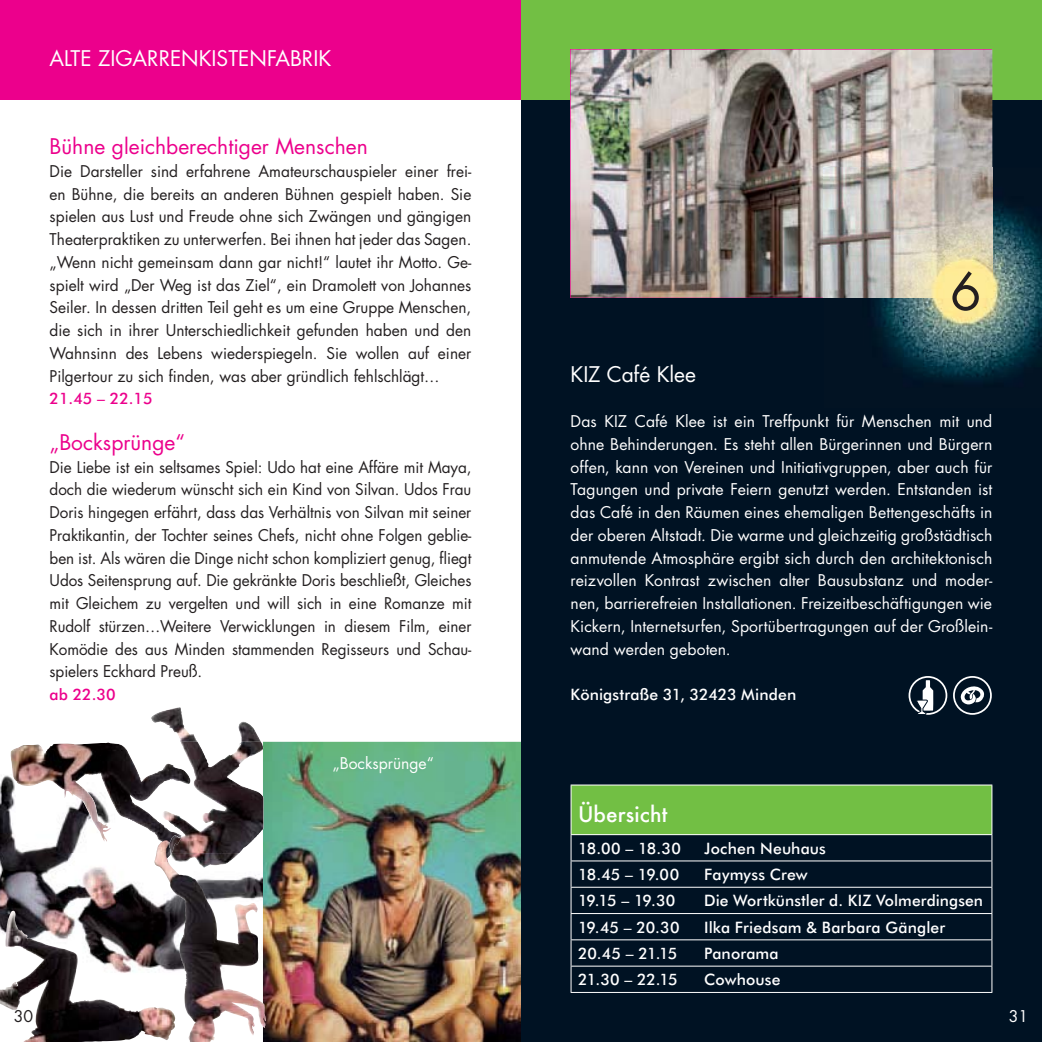
<style>
.page{position:relative;width:1042px;height:1042px;background:#fff}
.page>*{position:absolute;margin:0;border:0;box-sizing:border-box;transform-origin:0 0}
.t1{font:50.75px "Futura";color:#231f20}
.t2{font:21px "Futura";color:#ec008c}
.t3{font:21px "Futura";color:#fff}
.t4{font:500 21px "Futura";letter-spacing:.005em;color:#fff}
.t5{font:15.75px/22.8px "Futura";color:#231f20;text-align:justify}
.t6{font:15.75px/22.8px "Futura";letter-spacing:.005em;color:#fff;text-align:justify}
.t7{font:500 15.75px "Futura BT";letter-spacing:.005em;color:#fff}
.t8{font:500 15.75px "Futura BT";color:#ec008c}
</style>
<div class="page">
<svg style="left:10px;top:742px;width:151px;height:32px"></svg>
<img style="left:0;top:774px;width:75px;height:137px">
<img style="left:115px;top:883px;width:39px;height:28px">
<img style="left:68px;top:853px;width:47px;height:58px">
<img style="left:66px;top:773px;width:95px;height:78px">
<div style="left:0;top:0;width:521px;height:99px;background:#ec008c"></div>
<div style="left:521px;top:0;width:521px;height:1042px;background:#001223"></div>
<div style="left:521px;top:0;width:521px;height:99px;background:#72bf44"></div>
<img style="left:570px;top:50px;width:422px;height:248px">
<img style="left:875px;top:204px;width:167px;height:178px">
<img style="left:992px;top:167px;width:1px;height:131px">
<img style="left:823px;top:167px;width:169px;height:131px">
<div style="left:571px;top:785px;width:421px;height:49px;background:#72bf44"></div>
<hr style="left:570px;top:784px;width:422px;height:1px;background:#fff">
<hr style="left:570px;top:785px;width:1px;height:49px;background:#fff">
<hr style="left:991px;top:785px;width:1px;height:49px;background:#fff">
<hr style="left:570px;top:834px;width:422px;height:1px;background:#fff">
<hr style="left:570px;top:860px;width:422px;height:1px;background:#fff">
<hr style="left:570px;top:887px;width:422px;height:1px;background:#fff">
<hr style="left:570px;top:913px;width:422px;height:1px;background:#fff">
<hr style="left:570px;top:939px;width:422px;height:1px;background:#fff">
<hr style="left:570px;top:965px;width:422px;height:1px;background:#fff">
<svg style="left:570px;top:835px;width:1px;height:157px"></svg>
<svg style="left:991px;top:835px;width:1px;height:157px"></svg>
<hr style="left:570px;top:992px;width:422px;height:1px;background:#fff">
<img style="left:263px;top:742px;width:258px;height:300px">
<img style="left:151px;top:710px;width:110px;height:32px">
<img style="left:161px;top:742px;width:102px;height:98px">
<img style="left:169px;top:835px;width:12px;height:5px">
<img style="left:263px;top:746px;width:1px;height:83px">
<img style="left:0;top:911px;width:154px;height:131px">
<img style="left:154px;top:840px;width:112px;height:202px">
<svg style="left:909px;top:677px;width:37px;height:37px"></svg>
<div style="left:908px;top:676px;width:39px;height:39px;border:2px solid #fff;border-radius:50%"></div>
<svg style="left:915px;top:680px;width:18px;height:35px"></svg>
<svg style="left:954px;top:677px;width:37px;height:37px"></svg>
<div style="left:953px;top:676px;width:39px;height:39px;border:2px solid #fff;border-radius:50%"></div>
<svg style="left:960px;top:685px;width:27px;height:19px"></svg>
<h2 class="t3" style="left:50px;top:49px;width:283px">ALTE ZIGARRENKISTENFABRIK</h2>
<h2 class="t2" style="left:50px;top:137px;width:320px">Bühne gleichberechtiger Menschen</h2>
<p class="t5" style="left:50px;top:161px;width:423px">Die Darsteller sind erfahrene Amateurschauspieler einer frei&shy;en Bühne, die bereits an anderen Bühnen gespielt haben. Sie spielen aus Lust und Freude ohne sich Zwängen und gängigen Theaterpraktiken zu unterwerfen. Bei ihnen hat jeder das Sagen. „Wenn nicht gemeinsam dann gar nicht!“ lautet ihr Motto. Ge&shy;spielt wird „Der Weg ist das Ziel“, ein Dramolett von Johannes Seiler. In dessen dritten Teil geht es um eine Gruppe Menschen, die sich in ihrer Unterschiedlichkeit gefunden haben und den Wahnsinn des Lebens wiederspiegeln. Sie wollen auf einer Pilgertour zu sich finden, was aber gründlich fehlschlägt…</p>
<p class="t8" style="left:50px;top:392px;width:105px">21.45 – 22.15</p>
<h2 class="t2" style="left:50px;top:432px;width:137px">„Bocksprünge“</h2>
<p class="t5" style="left:50px;top:457px;width:423px">Die Liebe ist ein seltsames Spiel: Udo hat eine Affäre mit Maya, doch die wiederum wünscht sich ein Kind von Silvan. Udos Frau Doris hingegen erfährt, dass das Verhältnis von Silvan mit seiner Praktikantin, der Tochter seines Chefs, nicht ohne Folgen geblie&shy;ben ist. Als wären die Dinge nicht schon kompliziert genug, fliegt Udos Seitensprung auf. Die gekränkte Doris beschließt, Gleiches mit Gleichem zu vergelten und will sich in eine Romanze mit Rudolf stürzen…Weitere Verwicklungen in diesem Film, einer Komödie des aus Minden stammenden Regisseurs und Schau&shy;spielers Eckhard Preuß.</p>
<p class="t8" style="left:50px;top:688px;width:67px">ab 22.30</p>
<p class="t6" style="left:332px;top:753px;width:103px">„Bocksprünge“</p>
<h1 class="t1" style="left:950px;top:268px;width:33px">6</h1>
<h2 class="t3" style="left:570px;top:364px;width:127px">KIZ Café Klee</h2>
<p class="t6" style="left:570px;top:411px;width:423px">Das KIZ Café Klee ist ein Treffpunkt für Menschen mit und ohne Behinderungen. Es steht allen Bürgerinnen und Bürgern offen, kann von Vereinen und Initiativgruppen, aber auch für Tagungen und private Feiern genutzt werden. Entstanden ist das Café in den Räumen eines ehemaligen Bettengeschäfts in der oberen Altstadt. Die warme und gleichzeitig großstädtisch anmutende Atmosphäre ergibt sich durch den architektonisch reizvollen Kontrast zwischen alter Bausubstanz und moder&shy;nen, barrierefreien Installationen. Freizeitbeschäftigungen wie Kickern, Internetsurfen, Sportübertragungen auf der Großlein&shy;wand werden geboten.</p>
<p class="t7" style="left:570px;top:688px;width:227px">Königstraße 31, 32423 Minden</p>
<h2 class="t4" style="left:578px;top:800px;width:91px">Übersicht</h2>
<p class="t7" style="left:578px;top:841px;width:104px">18.00 – 18.30</p>
<p class="t7" style="left:704px;top:841px;width:123px">Jochen Neuhaus</p>
<p class="t7" style="left:578px;top:867px;width:103px">18.45 – 19.00</p>
<p class="t7" style="left:704px;top:867px;width:105px">Faymyss Crew</p>
<p class="t7" style="left:578px;top:894px;width:99px">19.15 – 19.30</p>
<p class="t7" style="left:704px;top:894px;width:280px">Die Wortkünstler d. KIZ Volmerdingsen</p>
<p class="t7" style="left:578px;top:920px;width:103px">19.45 – 20.30</p>
<p class="t7" style="left:704px;top:920px;width:243px">Ilka Friedsam &amp; Barbara Gängler</p>
<p class="t7" style="left:578px;top:946px;width:101px">20.45 – 21.15</p>
<p class="t7" style="left:704px;top:946px;width:76px">Panorama</p>
<p class="t7" style="left:578px;top:973px;width:101px">21.30 – 22.15</p>
<p class="t7" style="left:704px;top:973px;width:78px">Cowhouse</p>
<p class="t5" style="left:14px;top:1006px;width:21px">30</p>
<p class="t6" style="left:1008px;top:1006px;width:21px">31</p>
</div>
